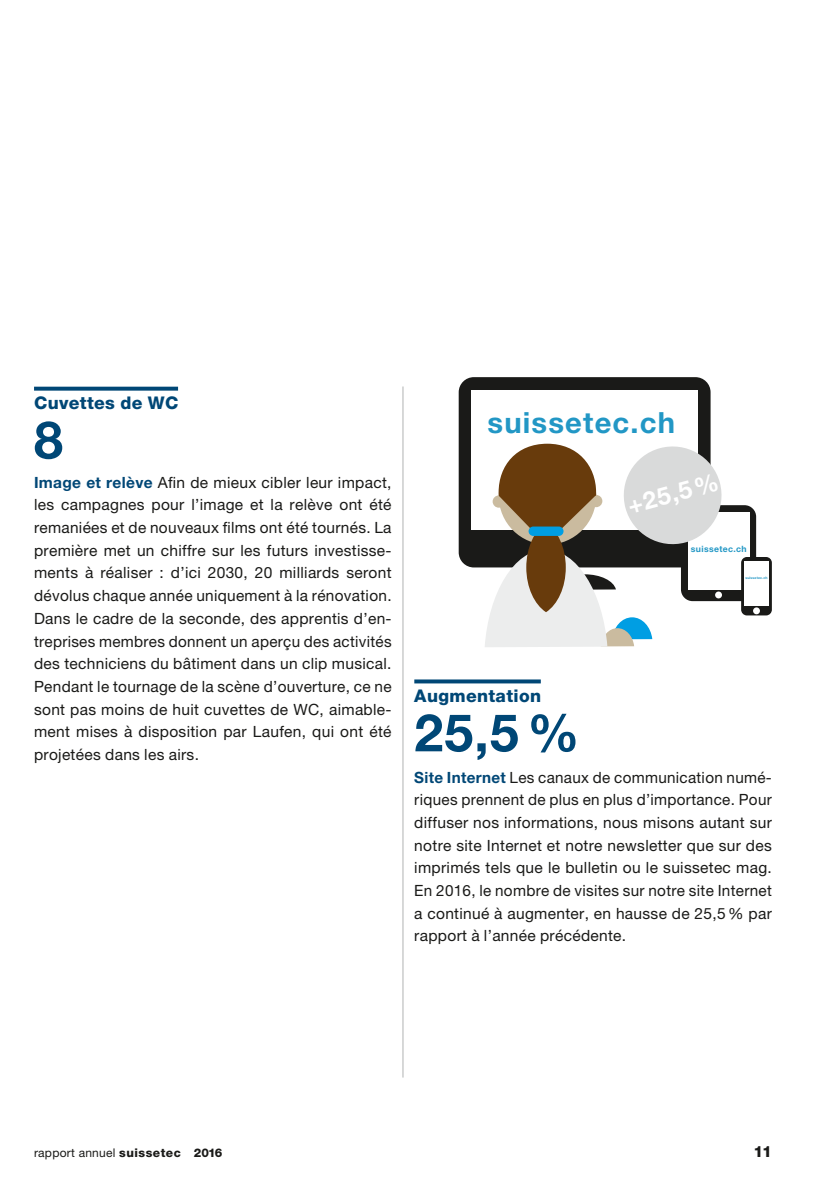
<style>
.page{position:relative;width:840px;height:1191px;background:#fff}
.page>*{position:absolute;margin:0;border:0;box-sizing:border-box;transform-origin:0 0}
.t1{font:700 52px "Helvetica Neue LT Pro";color:#004776}
.t2{font:700 29.2px "Helvetica Neue";letter-spacing:.04em;color:#2297c5}
.t3{font:700 24.4px "Helvetica Neue";color:#fff}
.t4{font:800 17.6px "Helvetica Neue LT Pro";letter-spacing:.02em;color:#004776}
.t5{font:15.6px/22.6px "Helvetica Neue LT Pro";letter-spacing:.02em;color:#1a1a18;text-align:justify}
.t6{font:800 15.6px "Helvetica Neue LT Pro";color:#1a1a18}
.t7{font:12px "Helvetica Neue LT Pro";letter-spacing:.02em;color:#1a1a18}
.t8{font:700 8.6px "Helvetica Neue";letter-spacing:.04em;color:#2297c5}
.t9{font:700 3.4px "Helvetica Neue";letter-spacing:.04em;color:#2297c5}
.s1{font-weight:700;color:#004776}
.s2{font-weight:800}
</style>
<div class="page">
<hr style="left:34px;top:387px;width:144px;height:3px;background:#004776">
<svg style="left:414px;top:679px;width:126px;height:4px"></svg>
<hr style="left:402px;top:386px;width:1px;height:691px;background:#b1b2b2">
<div style="left:458px;top:377px;width:252px;height:190px;background:#1a1a18;border-radius:15px"></div>
<div style="left:471px;top:390px;width:226px;height:140px;background:#fff"></div>
<svg style="left:680px;top:505px;width:75px;height:96px"></svg>
<div style="left:687px;top:512px;width:61px;height:78px;background:#fff"></div>
<svg style="left:740px;top:557px;width:31px;height:58px"></svg>
<div style="left:744px;top:562px;width:24px;height:44px;background:#fff"></div>
<svg style="left:752px;top:607px;width:7px;height:7px"></svg>
<svg style="left:484px;top:441px;width:242px;height:206px"></svg>
<div style="left:526px;top:523px;width:39px;height:89px;background:#683b0c;border-radius:50%"></div>
<div style="left:528px;top:526px;width:35px;height:10px;background:#009ee3;border-radius:5px"></div>
<p class="t4" style="left:34px;top:393px;width:146px">Cuvettes de WC</p>
<h1 class="t1" style="left:34px;top:408px;width:30px">8</h1>
<p class="t5" style="left:34px;top:471px;width:359px"><span class="s1">Image et relève</span> Afin de mieux cibler leur impact, les campagnes pour l’image et la relève ont été remaniées et de nouveaux films ont été tournés. La première met un chiffre sur les futurs investisse&shy;ments à réaliser : d’ici 2030, 20 milliards seront dévolus chaque année uniquement à la rénovation.<br>Dans le cadre de la seconde, des apprentis d’en&shy;treprises membres donnent un aperçu des activités des techniciens du bâtiment dans un clip musical.<br>Pendant le tournage de la scène d’ouverture, ce ne sont pas moins de huit cuvettes de WC, aimable&shy;ment mises à disposition par Laufen, qui ont été projetées dans les airs.</p>
<h2 class="t2" style="left:487px;top:404px;width:189px">suissetec.ch</h2>
<h3 class="t3" style="left:624px;top:491px;width:95px;rotate:-15deg">+25,5%</h3>
<p class="t8" style="left:690px;top:544px;width:57px">suissetec.ch</p>
<p class="t9" style="left:745px;top:576px;width:24px">suissetec.ch</p>
<p class="t4" style="left:414px;top:685px;width:128px">Augmentation</p>
<h1 class="t1" style="left:414px;top:700px;width:166px">25,5%</h1>
<p class="t5" style="left:414px;top:765px;width:359px"><span class="s1">Site Internet</span> Les canaux de communication numé&shy;riques prennent de plus en plus d’importance. Pour diffuser nos informations, nous misons autant sur notre site Internet et notre newsletter que sur des imprimés tels que le bulletin ou le suissetec mag.<br>En 2016, le nombre de visites sur notre site Internet a continué à augmenter, en hausse de 25,5% par rapport à l’année précédente.</p>
<p class="t7" style="left:34px;top:1145px;width:190px">rapport annuel <span class="s2">suissetec 2016</span></p>
<p class="t6" style="left:753px;top:1142px;width:20px">11</p>
</div>
